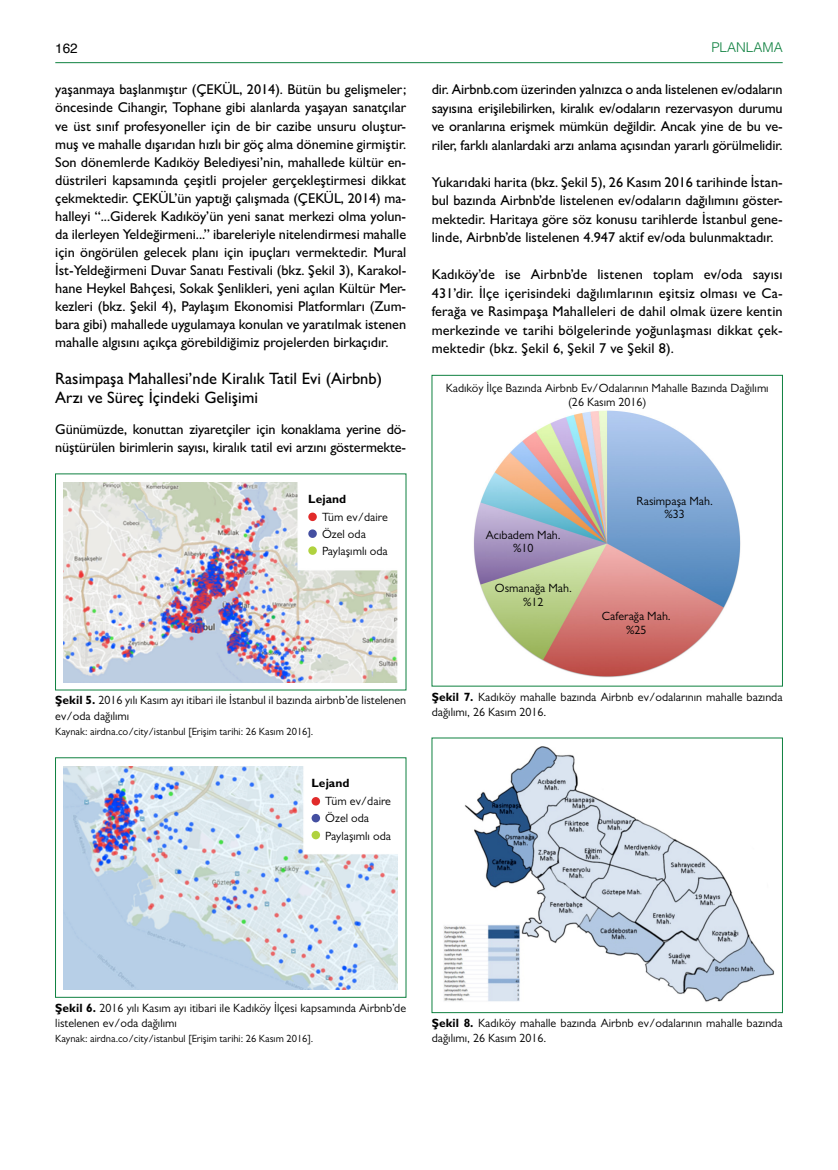
<style>
.page{position:relative;width:838px;height:1170px;background:#fff}
.page>*{position:absolute;margin:0;border:0;box-sizing:border-box;transform-origin:0 0}
.t1{font:500 16.5px/19px "Gill Sans MT Pro";color:#000}
.t2{font:500 14.25px/18px "Gill Sans MT Pro";letter-spacing:-.01em;color:#000;text-align:justify}
.t3{font:300 13.5px "Helvetica";color:#0f8140}
.t4{font:13.5px "Helvetica";color:#000}
.t5{font:12px/13.8px "Gill Sans MT Pro";color:#000}
.t6{font:700 12px "Gill Sans MT Pro";color:#000}
.t7{font:10.5px "Gill Sans MT Pro";color:#000}
.s1{font-weight:700}
</style>
<div class="page">
<hr style="left:55px;top:62px;width:727px;height:1px;background:#0f8140">
<img style="left:64px;top:482px;width:334px;height:200px">
<div style="left:308px;top:512px;width:9px;height:9px;background:#e12b2a;border-radius:50%"></div>
<div style="left:308px;top:529px;width:9px;height:9px;background:#444fa1;border-radius:50%"></div>
<div style="left:308px;top:546px;width:9px;height:9px;background:#b0d23f;border-radius:50%"></div>
<img style="left:64px;top:766px;width:334px;height:223px">
<div style="left:311px;top:797px;width:9px;height:8px;background:#e12b2a;border-radius:50%"></div>
<div style="left:311px;top:813px;width:9px;height:9px;background:#444fa1;border-radius:50%"></div>
<div style="left:311px;top:830px;width:9px;height:9px;background:#b0d23f;border-radius:50%"></div>
<img style="left:443px;top:746px;width:331px;height:256px">
<img style="left:473px;top:410px;width:268px;height:268px">
<p class="t4" style="left:55px;top:38px;width:24px">162</p>
<p class="t3" style="left:711px;top:36px;width:73px">PLANLAMA</p>
<p class="t2" style="left:55px;top:81px;width:352px">yaşanmaya başlanmıştır (ÇEKÜL, 2014). Bütün bu gelişmeler; öncesinde Cihangir, Tophane gibi alanlarda yaşayan sanatçılar ve üst sınıf profesyoneller için de bir cazibe unsuru oluştur&shy;muş ve mahalle dışarıdan hızlı bir göç alma dönemine girmiştir.<br>Son dönemlerde Kadıköy Belediyesi’nin, mahallede kültür en&shy;düstrileri kapsamında çeşitli projeler gerçekleştirmesi dikkat çekmektedir. ÇEKÜL’ün yaptığı çalışmada (ÇEKÜL, 2014) ma&shy;halleyi “...Giderek Kadıköy’ün yeni sanat merkezi olma yolun&shy;da ilerleyen Yeldeğirmeni...” ibareleriyle nitelendirmesi mahalle için öngörülen gelecek planı için ipuçları vermektedir. Mural İst-Yeldeğirmeni Duvar Sanatı Festivali (bkz. Şekil 3), Karakol&shy;hane Heykel Bahçesi, Sokak Şenlikleri, yeni açılan Kültür Mer&shy;kezleri (bkz. Şekil 4), Paylaşım Ekonomisi Platformları (Zum&shy;bara gibi) mahallede uygulamaya konulan ve yaratılmak istenen mahalle algısını açıkça görebildiğimiz projelerden birkaçıdır.</p>
<p class="t1" style="left:55px;top:368px;width:328px">Rasimpaşa Mahallesi’nde Kiralık Tatil Evi (Airbnb)<br>Arzı ve Süreç İçindeki Gelişimi</p>
<p class="t2" style="left:55px;top:419px;width:352px">Günümüzde, konuttan ziyaretçiler için konaklama yerine dö&shy;nüştürülen birimlerin sayısı, kiralık tatil evi arzını göstermekte-</p>
<p class="t2" style="left:432px;top:80px;width:352px;line-height:18.5px">dir. Airbnb.com üzerinden yalnızca o anda listelenen ev/odaların sayısına erişilebilirken, kiralık ev/odaların rezervasyon durumu ve oranlarına erişmek mümkün değildir. Ancak yine de bu ve&shy;riler, farklı alanlardaki arzı anlama açısından yararlı görülmelidir.</p>
<p class="t2" style="left:432px;top:173px;width:352px;line-height:18.5px">Yukarıdaki harita (bkz. Şekil 5), 26 Kasım 2016 tarihinde İstan&shy;bul bazında Airbnb’de listelenen ev/odaların dağılımını göster&shy;mektedir. Haritaya göre söz konusu tarihlerde İstanbul gene&shy;linde, Airbnb’de listelenen 4.947 aktif ev/oda bulunmaktadır.</p>
<p class="t2" style="left:432px;top:265px;width:352px;line-height:18.5px">Kadıköy’de ise Airbnb’de listenen toplam ev/oda sayısı 431’dir. İlçe içerisindeki dağılımlarının eşitsiz olması ve Ca&shy;ferağa ve Rasimpaşa Mahalleleri de dahil olmak üzere kentin merkezinde ve tarihi bölgelerinde yoğunlaşması dikkat çek&shy;mektedir (bkz. Şekil 6, Şekil 7 ve Şekil 8).</p>
<p class="t5" style="left:446px;top:381px;width:324px;text-align:center">Kadıköy İlçe Bazında Airbnb Ev/Odalarının Mahalle Bazında Dağılımı (26 Kasım 2016)</p>
<p class="t6" style="left:308px;top:491px;width:39px">Lejand</p>
<p class="t5" style="left:322px;top:508px;width:67px;line-height:17.1px">Tüm ev/daire<br>Özel oda<br>Paylaşımlı oda</p>
<p class="t5" style="left:55px;top:692px;width:352px;line-height:15.3px"><span class="s1">Şekil 5.</span> 2016 yılı Kasım ayı itibari ile İstanbul il bazında airbnb’de listelenen ev/oda dağılımı</p>
<p class="t7" style="left:55px;top:725px;width:260px">Kaynak: airdna.co/city/istanbul [Erişim tarihi: 26 Kasım 2016].</p>
<p class="t6" style="left:311px;top:775px;width:39px">Lejand</p>
<p class="t5" style="left:325px;top:792px;width:67px;line-height:17.1px">Tüm ev/daire<br>Özel oda<br>Paylaşımlı oda</p>
<p class="t5" style="left:486px;top:527px;width:76px;text-align:center">Acıbadem Mah. %10</p>
<p class="t5" style="left:495px;top:581px;width:78px;text-align:center">Osmanağa Mah. %12</p>
<p class="t5" style="left:636px;top:493px;width:78px;text-align:center">Rasimpaşa Mah. %33</p>
<p class="t5" style="left:602px;top:609px;width:70px;text-align:center">Caferağa Mah. %25</p>
<p class="t5" style="left:432px;top:688px;width:352px;line-height:15.3px"><span class="s1">Şekil 7.</span> Kadıköy mahalle bazında Airbnb ev/odalarının mahalle bazında dağılımı, 26 Kasım 2016.</p>
<p class="t5" style="left:55px;top:999px;width:352px;line-height:15.3px"><span class="s1">Şekil 6.</span> 2016 yılı Kasım ayı itibari ile Kadıköy İlçesi kapsamında Airbnb’de listelenen ev/oda dağılımı</p>
<p class="t7" style="left:55px;top:1032px;width:260px">Kaynak: airdna.co/city/istanbul [Erişim tarihi: 26 Kasım 2016].</p>
<p class="t5" style="left:432px;top:1015px;width:352px;line-height:15.3px"><span class="s1">Şekil 8.</span> Kadıköy mahalle bazında Airbnb ev/odalarının mahalle bazında dağılımı, 26 Kasım 2016.</p>
</div>
